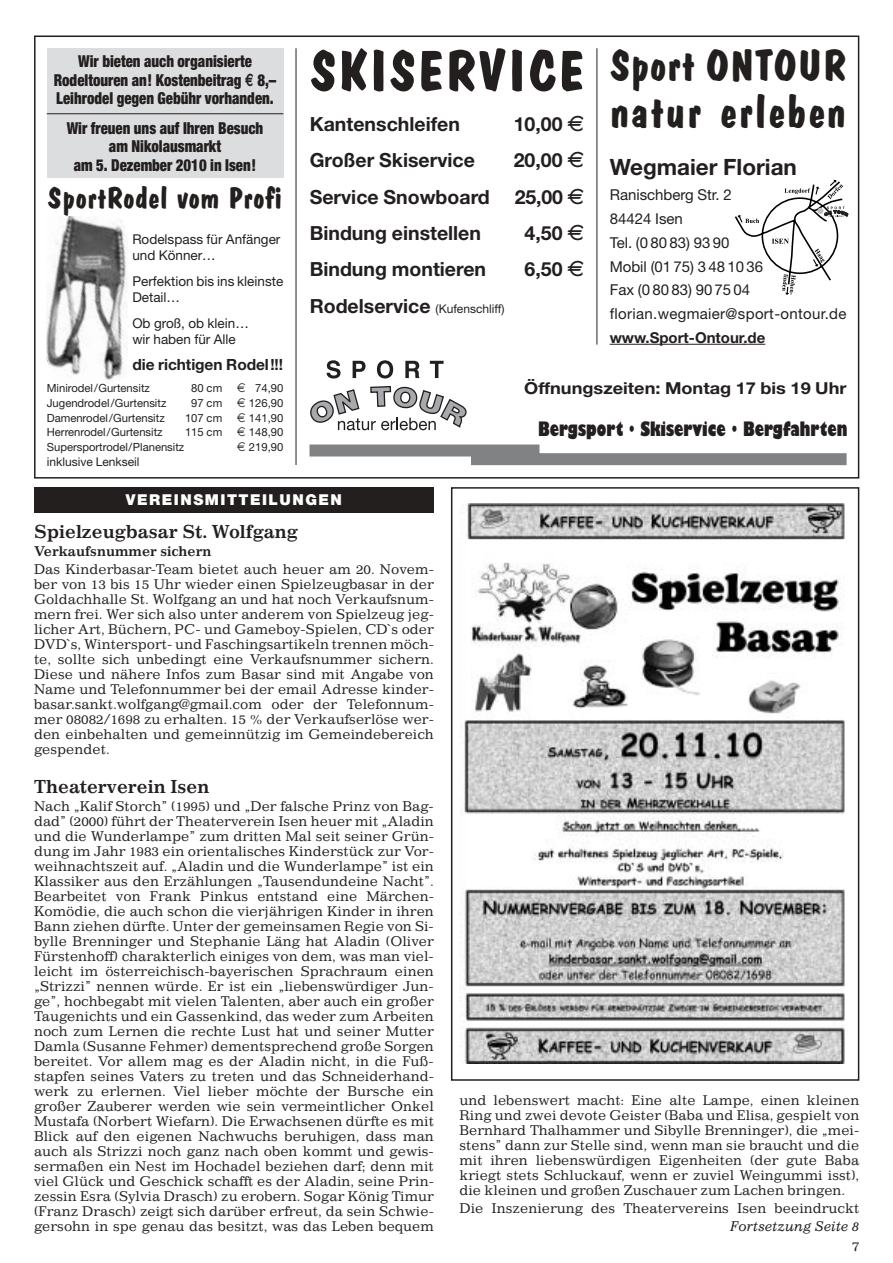
<style>
.page{position:relative;width:893px;height:1263px;background:#fff}
.page>*{position:absolute;margin:0;border:0;box-sizing:border-box;transform-origin:0 0}
.t1{font:700 57px "Dom Casual";letter-spacing:.01em;color:#231f1f}
.t2{font:700 45px "Dom Casual";letter-spacing:.025em;color:#231f1f}
.t3{font:700 43.5px "Dom Casual";color:#231f1f}
.t4{font:700 30px "Dom Casual";color:#231f1f}
.t5{font:700 22.5px "Helvetica Neue";color:#231f1f}
.t6{font:700 19.5px "Helvetica Neue";color:#231f1f}
.t7{font:800 condensed 19.5px "Gill Sans";color:#231f1f}
.t8{font:700 18px "Impressum";color:#231f1f}
.t9{font:900 condensed 16.5px/18.8px "Helvetica Neue";color:#231f1f;text-align:center;scale:.9 1}
.t10{font:700 16.5px "Helvetica Neue";color:#231f1f;scale:1.1 1}
.t11{font:700 15.45px "Helvetica Neue";letter-spacing:-.005em;color:#231f1f}
.t12{font:15px/23.7px "Helvetica Neue";color:#231f1f}
.t13{font:700 15px "Helvetica Neue";color:#231f1f}
.t14{font:900 15px "Helvetica Neue";letter-spacing:.1em;color:#fff}
.t15{font:13.5px/15px "Impressum";color:#231f1f;text-align:justify}
.t16{font:13.5px/15.8px "Helvetica Neue";color:#231f1f}
.t17{font:700 13.5px "Impressum";color:#231f1f}
.t18{font:italic 13.5px "Impressum";color:#231f1f}
.t19{font:12px "Helvetica Neue";color:#231f1f}
.t20{font:11.25px "Helvetica Neue";color:#231f1f}
.s1{color:#fff}
.s2{font-weight:700;font-size:19.5px}
</style>
<div class="page">
<div style="left:34px;top:36px;width:825px;height:443px;border:2px solid #231f1f"></div>
<hr style="left:295px;top:48px;width:1px;height:417px;background:#231f1f">
<hr style="left:596px;top:48px;width:1px;height:297px;background:#231f1f">
<img style="left:47px;top:216px;width:81px;height:164px">
<div style="left:47px;top:48px;width:236px;height:129px;background:#dcdddf"></div>
<hr style="left:609px;top:344px;width:37px;height:1px;background:#231f1f">
<hr style="left:645px;top:344px;width:38px;height:1px;background:#231f1f">
<hr style="left:683px;top:344px;width:61px;height:1px;background:#231f1f">
<svg style="left:743px;top:344px;width:22px;height:1px"></svg>
<svg style="left:310px;top:386px;width:156px;height:44px"></svg>
<svg style="left:326px;top:360px;width:14px;height:19px"></svg>
<svg style="left:352px;top:361px;width:13px;height:17px"></svg>
<svg style="left:377px;top:360px;width:16px;height:19px"></svg>
<svg style="left:405px;top:361px;width:14px;height:17px"></svg>
<svg style="left:430px;top:361px;width:13px;height:17px"></svg>
<div style="left:309px;top:445px;width:230px;height:12px;background:#808284"></div>
<div style="left:471px;top:453px;width:375px;height:12px;background:#808284"></div>
<svg style="left:734px;top:180px;width:114px;height:115px"></svg>
<hr style="left:47px;top:113px;width:236px;height:1px;background:#231f1f">
<div style="left:34px;top:487px;width:400px;height:26px;background:#231f1f"></div>
<img style="left:459px;top:503px;width:386px;height:561px">
<div style="left:451px;top:487px;width:408px;height:594px;border:2px solid #231f1f"></div>
<p class="t9" style="left:54px;top:53px;width:249px">Wir bieten auch organisierte<br>Rodeltouren an! Kostenbeitrag 8,–<br>Leihrodel gegen Gebühr vorhanden.</p>
<p class="t9" style="left:67px;top:120px;width:220px">Wir freuen uns auf Ihren Besuch am Nikolausmarkt<br>am 5. Dezember 2010 in Isen!</p>
<h3 class="t4" style="left:48px;top:186px;width:236px">SportRodel vom Profi</h3>
<p class="t16" style="left:132px;top:232px;width:149px">Rodelspass für Anfänger und Könner…</p>
<p class="t16" style="left:132px;top:275px;width:152px">Perfektion bis ins kleinste<br>Detail…</p>
<p class="t16" style="left:132px;top:317px;width:118px">Ob groß, ob klein… wir haben für Alle</p>
<p class="t11" style="left:132px;top:359px;width:152px">die richtigen Rodel!!!</p>
<p class="t20" style="left:47px;top:384px;width:105px">Minirodel/Gurtensitz</p>
<p class="t20" style="left:185px;top:384px;width:39px"><span class="s1">0</span>80 cm</p>
<p class="t20" style="left:249px;top:384px;width:36px"><span class="s1">1</span>74,90</p>
<p class="t20" style="left:47px;top:399px;width:121px">Jugendrodel/Gurtensitz</p>
<p class="t20" style="left:185px;top:399px;width:39px"><span class="s1">0</span>97 cm</p>
<p class="t20" style="left:249px;top:399px;width:36px">126,90</p>
<p class="t20" style="left:47px;top:414px;width:119px">Damenrodel/Gurtensitz</p>
<p class="t20" style="left:185px;top:414px;width:39px">107 cm</p>
<p class="t20" style="left:249px;top:414px;width:36px">141,90</p>
<p class="t20" style="left:47px;top:428px;width:117px">Herrenrodel/Gurtensitz</p>
<p class="t20" style="left:185px;top:428px;width:39px">115 cm</p>
<p class="t20" style="left:249px;top:428px;width:36px">148,90</p>
<p class="t20" style="left:47px;top:443px;width:139px">Supersportrodel/Planensitz</p>
<p class="t20" style="left:249px;top:443px;width:36px">219,90</p>
<p class="t19" style="left:47px;top:457px;width:94px">inklusive Lenkseil</p>
<h1 class="t1" style="left:310px;top:48px;width:277px">SKISERVICE</h1>
<h3 class="t6" style="left:310px;top:117px;width:152px">Kantenschleifen</h3>
<h3 class="t6" style="left:514px;top:117px;width:73px">10,00 ✓</h3>
<h3 class="t6" style="left:310px;top:153px;width:167px">Großer Skiservice</h3>
<h3 class="t6" style="left:514px;top:153px;width:73px">20,00 ✓</h3>
<h3 class="t6" style="left:310px;top:190px;width:182px">Service Snowboard</h3>
<h3 class="t6" style="left:515px;top:190px;width:72px">25,00 ✓</h3>
<h3 class="t6" style="left:310px;top:226px;width:173px">Bindung einstellen</h3>
<h3 class="t6" style="left:524px;top:226px;width:62px">4,50 ✓</h3>
<h3 class="t6" style="left:310px;top:262px;width:178px">Bindung montieren</h3>
<h3 class="t6" style="left:524px;top:262px;width:62px">6,50 ✓</h3>
<p class="t19" style="left:310px;top:304px;width:196px"><span class="s2">Rodelservice</span> (Kufenschliff)</p>
<h3 class="t3" style="left:609px;top:48px;width:238px">Sport ONTOUR</h3>
<h2 class="t2" style="left:609px;top:94px;width:238px">natur erleben</h2>
<h3 class="t5" style="left:609px;top:159px;width:189px">Wegmaier Florian</h3>
<p class="t12" style="left:609px;top:185px;width:238px">Ranischberg Str. 2<br>84424 Isen<br>Tel. (0 80 83) 93 90<br>Mobil (01 75) 3 48 10 36<br>Fax (0 80 83) 90 75 04 florian.wegmaier@sport-ontour.de</p>
<p class="t13" style="left:609px;top:332px;width:157px">www.Sport-Ontour.de</p>
<p class="t10" style="left:524px;top:382px;width:294px">Öffnungszeiten: Montag 17 bis 19 Uhr</p>
<h3 class="t7" style="left:538px;top:421px;width:311px">Bergsport · Skiservice · Bergfahrten</h3>
<p class="t14" style="left:126px;top:495px;width:217px">VEREINSMITTEILUNGEN</p>
<h3 class="t8" style="left:34px;top:525px;width:265px">Spielzeugbasar St. Wolfgang</h3>
<p class="t17" style="left:34px;top:546px;width:179px">Verkaufsnummer sichern</p>
<p class="t15" style="left:34px;top:563px;width:401px">Das Kinderbasar-Team bietet auch heuer am 20. Novem&shy;ber von 13 bis 15 Uhr wieder einen Spielzeugbasar in der Goldachhalle St. Wolfgang an und hat noch Verkaufsnum&shy;mern frei. Wer sich also unter anderem von Spielzeug jeg&shy;licher Art, Büchern, PC- und Gameboy-Spielen, CD`s oder DVD`s, Wintersport- und Faschingsartikeln trennen möch&shy;te, sollte sich unbedingt eine Verkaufsnummer sichern.<br>Diese und nähere Infos zum Basar sind mit Angabe von Name und Telefonnummer bei der email Adresse kinder&shy;basar.sankt.wolfgang@gmail.com oder der Telefonnum&shy;mer 08082/1698 zu erhalten. 15 % der Verkaufserlöse wer&shy;den einbehalten und gemeinnützig im Gemeindebereich gespendet.</p>
<h3 class="t8" style="left:34px;top:780px;width:177px">Theaterverein Isen</h3>
<p class="t15" style="left:34px;top:800px;width:401px">Nach „Kalif Storch” (1995) und „Der falsche Prinz von Bag&shy;dad” (2000) führt der Theaterverein Isen heuer mit „Aladin und die Wunderlampe” zum dritten Mal seit seiner Grün&shy;dung im Jahr 1983 ein orientalisches Kinderstück zur Vor&shy;weihnachtszeit auf. „Aladin und die Wunderlampe” ist ein Klassiker aus den Erzählungen „Tausendundeine Nacht”.<br>Bearbeitet von Frank Pinkus entstand eine Märchen-Komödie, die auch schon die vierjährigen Kinder in ihren Bann ziehen dürfte. Unter der gemeinsamen Regie von Si&shy;bylle Brenninger und Stephanie Läng hat Aladin (Oliver Fürstenhoff) charakterlich einiges von dem, was man viel&shy;leicht im österreichisch-bayerischen Sprachraum einen „Strizzi” nennen würde. Er ist ein „liebenswürdiger Jun&shy;ge”, hochbegabt mit vielen Talenten, aber auch ein großer Taugenichts und ein Gassenkind, das weder zum Arbeiten noch zum Lernen die rechte Lust hat und seiner Mutter Damla (Susanne Fehmer) dementsprechend große Sorgen bereitet. Vor allem mag es der Aladin nicht, in die Fuß&shy;stapfen seines Vaters zu treten und das Schneiderhand&shy;werk zu erlernen. Viel lieber möchte der Bursche ein großer Zauberer werden wie sein vermeintlicher Onkel Mustafa (Norbert Wiefarn). Die Erwachsenen dürfte es mit Blick auf den eigenen Nachwuchs beruhigen, dass man auch als Strizzi noch ganz nach oben kommt und gewis&shy;sermaßen ein Nest im Hochadel beziehen darf; denn mit viel Glück und Geschick schafft es der Aladin, seine Prin&shy;zessin Esra (Sylvia Drasch) zu erobern. Sogar König Timur (Franz Drasch) zeigt sich darüber erfreut, da sein Schwie&shy;gersohn in spe genau das besitzt, was das Leben bequem</p>
<p class="t15" style="left:459px;top:1094px;width:401px">und lebenswert macht: Eine alte Lampe, einen kleinen Ring und zwei devote Geister (Baba und Elisa, gespielt von Bernhard Thalhammer und Sibylle Brenninger), die „mei&shy;stens” dann zur Stelle sind, wenn man sie braucht und die mit ihren liebenswürdigen Eigenheiten (der gute Baba kriegt stets Schluckauf, wenn er zuviel Weingummi isst), die kleinen und großen Zuschauer zum Lachen bringen.</p>
<p class="t15" style="left:459px;top:1202px;width:401px">Die Inszenierung des Theatervereins Isen beeindruckt</p>
<p class="t18" style="left:730px;top:1221px;width:131px">Fortsetzung Seite 8</p>
<p class="t15" style="left:851px;top:1240px;width:9px">7</p>
</div>
